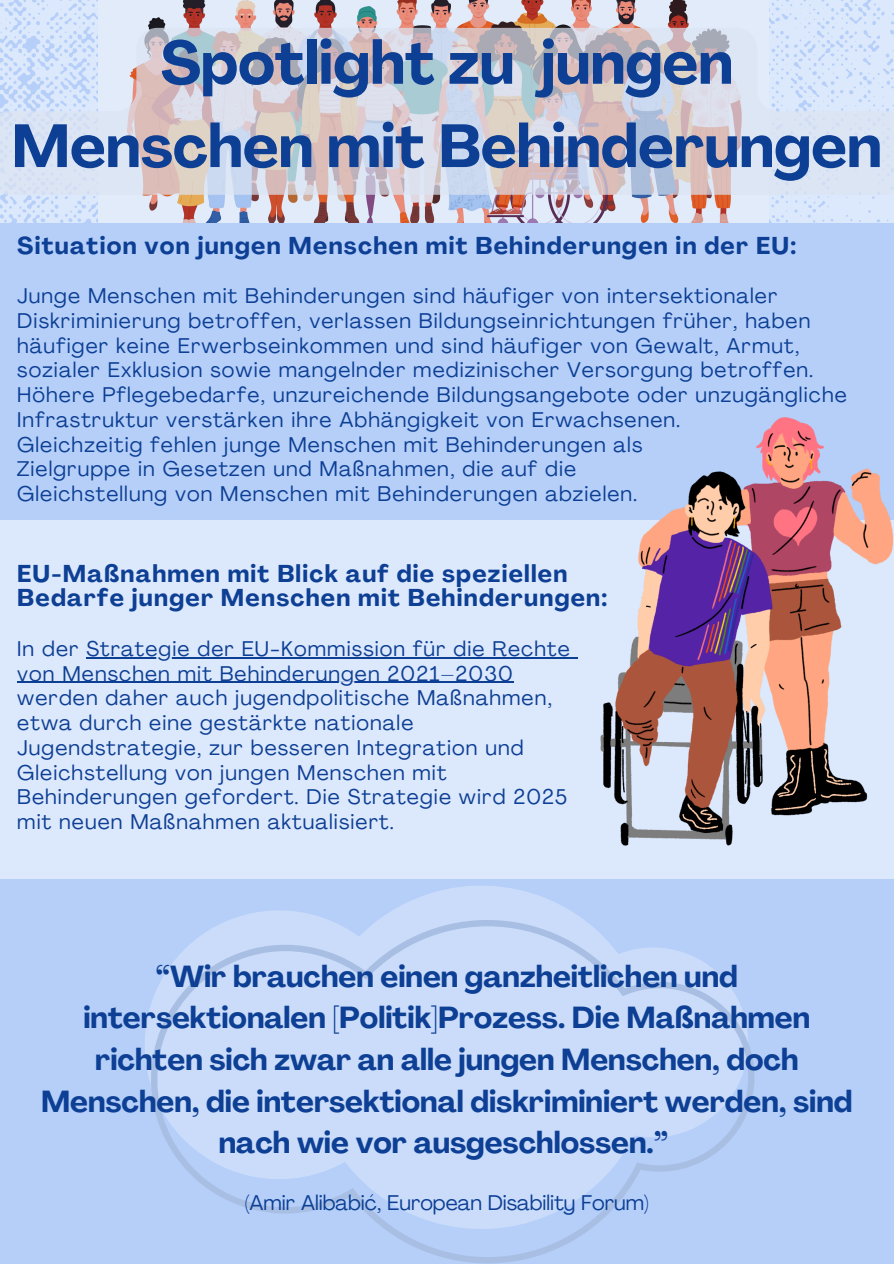
<style>
.page{position:relative;width:894px;height:1264px;background:#fff}
.page>*{position:absolute;margin:0;border:0;box-sizing:border-box;transform-origin:0 0}
.t1{font:700 60px/83.2px "Agrandir";color:#0d3f94;text-align:center}
.t2{font:700 30px/41.7px "Agrandir";color:#0d3f94;text-align:center}
.t3{font:700 24px/24.8px "Agrandir";letter-spacing:.05em;color:#0d3f94}
.t4{font:21px/24.8px "Agrandir";letter-spacing:.05em;color:#0d3f94}
.t5{font:21px "Agrandir";color:#0d3f94}
</style>
<div class="page">
<div style="left:0;top:0;width:893px;height:1263px;background:#b5cff9"></div>
<div style="left:0;top:520px;width:893px;height:358px;background:#dce8fc"></div>
<img style="left:600px;top:417px;width:293px;height:428px">
<svg style="left:0;top:0;width:893px;height:223px;background:#d6e4fb"></svg>
<img style="left:98px;top:0;width:670px;height:223px">
<svg style="left:233px;top:886px;width:349px;height:33px"></svg>
<svg style="left:145px;top:919px;width:609px;height:344px;fill:#cadcfa"></svg>
<hr style="left:86px;top:657px;width:484px;height:1px;background:#0d3f94">
<hr style="left:17px;top:681px;width:496px;height:2px;background:#0d3f94">
<svg style="left:0;top:28px;width:893px;height:167px;background:#d3d2dc"></svg>
<h3 class="t1" style="left:12px;top:27px;width:871px">Spotlight zu jungen<br>Menschen mit Behinderungen</h3>
<p class="t3" style="left:17px;top:235px;width:780px">Situation von jungen Menschen mit Behinderungen in der EU:</p>
<p class="t4" style="left:17px;top:285px;width:830px">Junge Menschen mit Behinderungen sind häufiger von intersektionaler Diskriminierung betroffen, verlassen Bildungseinrichtungen früher, haben häufiger keine Erwerbseinkommen und sind häufiger von Gewalt, Armut, sozialer Exklusion sowie mangelnder medizinischer Versorgung betroffen.<br>Höhere Pflegebedarfe, unzureichende Bildungsangebote oder unzugängliche Infrastruktur verstärken ihre Abhängigkeit von Erwachsenen.</p>
<p class="t4" style="left:17px;top:434px;width:626px">Gleichzeitig fehlen junge Menschen mit Behinderungen als</p>
<p class="t4" style="left:17px;top:459px;width:560px">Zielgruppe in Gesetzen und Maßnahmen, die auf die</p>
<p class="t4" style="left:17px;top:483px;width:621px">Gleichstellung von Menschen mit Behinderungen abzielen.</p>
<p class="t3" style="left:17px;top:563px;width:591px">EU-Maßnahmen mit Blick auf die speziellen<br>Bedarfe junger Menschen mit Behinderungen:</p>
<p class="t4" style="left:17px;top:638px;width:553px">In der Strategie der EU-Kommission für die Rechte</p>
<h3 class="t4" style="left:17px;top:663px;width:497px">von Menschen mit Behinderungen 2021–2030</h3>
<p class="t4" style="left:17px;top:687px;width:536px">werden daher auch jugendpolitische Maßnahmen,</p>
<p class="t4" style="left:17px;top:712px;width:397px">etwa durch eine gestärkte nationale</p>
<p class="t4" style="left:17px;top:737px;width:507px">Jugendstrategie, zur besseren Integration und</p>
<p class="t4" style="left:17px;top:762px;width:430px">Gleichstellung von jungen Menschen mit</p>
<p class="t4" style="left:17px;top:786px;width:551px">Behinderungen gefordert. Die Strategie wird 2025</p>
<p class="t4" style="left:17px;top:811px;width:378px">mit neuen Maßnahmen aktualisiert.</p>
<p class="t2" style="left:41px;top:958px;width:812px">“Wir brauchen einen ganzheitlichen und intersektionalen [Politik]Prozess. Die Maßnahmen richten sich zwar an alle jungen Menschen, doch Menschen, die intersektional diskriminiert werden, sind nach wie vor ausgeschlossen.”</p>
<p class="t5" style="left:245px;top:1194px;width:405px">(Amir Alibabić, European Disability Forum)</p>
</div>
